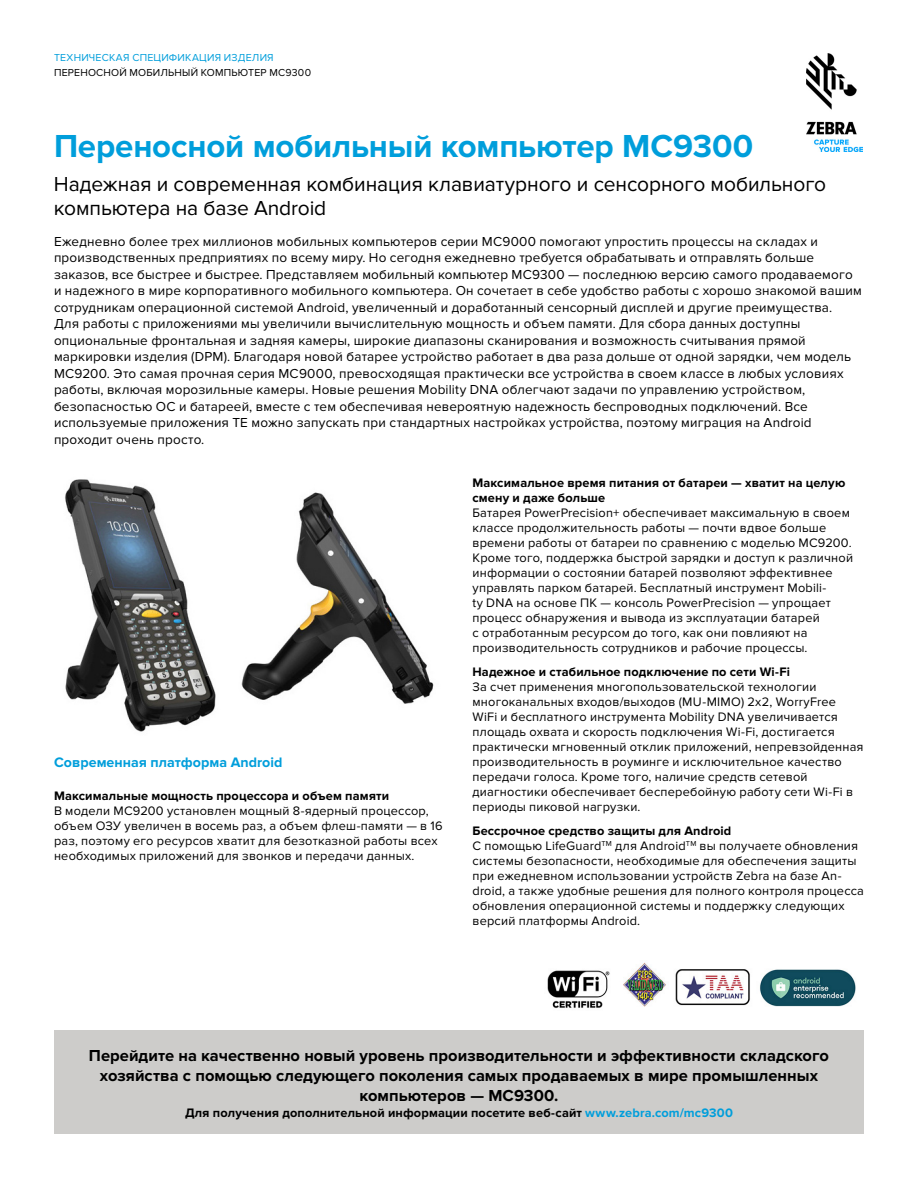
<style>
.page{position:relative;width:918px;height:1188px;background:#fff}
.page>*{position:absolute;margin:0;border:0;box-sizing:border-box;transform-origin:0 0}
.t1{font:700 33px "Proxima Nova";letter-spacing:-.005em;color:#009edb}
.t2{font:21px/24px "Proxima Nova";letter-spacing:-.005em;color:#000}
.t3{font:700 16.5px/20.2px "Proxima Nova";color:#000;text-align:center}
.t4{font:700 14.25px "Proxima Nova";color:#009edb}
.t5{font:13.5px/16.5px "Proxima Nova";letter-spacing:.015em;color:#000}
.t6{font:12.75px/15px "Proxima Nova";letter-spacing:.015em;color:#000}
.t7{font:700 12.75px/15px "Proxima Nova";letter-spacing:.01em;color:#000}
.t8{font:10.5px "Proxima Nova";letter-spacing:.02em;color:#000}
.t9{font:10.5px "Proxima Nova";letter-spacing:.02em;color:#009edb}
.s1{font-weight:700}
.s2{color:#009edb}
</style>
<div class="page">
<img style="left:806px;top:54px;width:56px;height:97px">
<div style="left:54px;top:1031px;width:810px;height:103px;background:#cdccca"></div>
<img style="left:547px;top:962px;width:309px;height:47px">
<img style="left:65px;top:479px;width:369px;height:253px">
<p class="t9" style="left:54px;top:52px;width:221px">ТЕХНИЧЕСКАЯ СПЕЦИФИКАЦИЯ ИЗДЕЛИЯ</p>
<p class="t8" style="left:54px;top:66px;width:259px">ПЕРЕНОСНОЙ МОБИЛЬНЫЙ КОМПЬЮТЕР MC9300</p>
<h1 class="t1" style="left:54px;top:127px;width:701px">Переносной мобильный компьютер MC9300</h1>
<h2 class="t2" style="left:54px;top:173px;width:774px">Надежная и современная комбинация клавиатурного и сенсорного мобильного компьютера на базе Android</h2>
<p class="t5" style="left:54px;top:233px;width:809px">Ежедневно более трех миллионов мобильных компьютеров серии MC9000 помогают упростить процессы на складах и производственных предприятиях по всему миру. Но сегодня ежедневно требуется обрабатывать и отправлять больше заказов, все быстрее и быстрее. Представляем мобильный компьютер MC9300 — последнюю версию самого продаваемого и надежного в мире корпоративного мобильного компьютера. Он сочетает в себе удобство работы с хорошо знакомой вашим сотрудникам операционной системой Android, увеличенный и доработанный сенсорный дисплей и другие преимущества.<br>Для работы с приложениями мы увеличили вычислительную мощность и объем памяти. Для сбора данных доступны опциональные фронтальная и задняя камеры, широкие диапазоны сканирования и возможность считывания прямой маркировки изделия (DPM). Благодаря новой батарее устройство работает в два раза дольше от одной зарядки, чем модель MC9200. Это самая прочная серия MC9000, превосходящая практически все устройства в своем классе в любых условиях работы, включая морозильные камеры. Новые решения Mobility DNA облегчают задачи по управлению устройством, безопасностью ОС и батареей, вместе с тем обеспечивая невероятную надежность беспроводных подключений. Все используемые приложения TE можно запускать при стандартных настройках устройства, поэтому миграция на Android проходит очень просто.</p>
<p class="t4" style="left:54px;top:754px;width:230px">Современная платформа Android</p>
<p class="t7" style="left:54px;top:788px;width:337px">Максимальные мощность процессора и объем памяти</p>
<p class="t6" style="left:54px;top:803px;width:390px">В модели MC9200 установлен мощный 8-ядерный процессор, объем ОЗУ увеличен в восемь раз, а объем флеш-памяти — в 16 раз, поэтому его ресурсов хватит для безотказной работы всех необходимых приложений для звонков и передачи данных.</p>
<p class="t7" style="left:472px;top:476px;width:374px">Максимальное время питания от батареи — хватит на целую смену и даже больше</p>
<p class="t6" style="left:472px;top:506px;width:382px">Батарея PowerPrecision+ обеспечивает максимальную в своем классе продолжительность работы — почти вдвое больше времени работы от батареи по сравнению с моделью MC9200.<br>Кроме того, поддержка быстрой зарядки и доступ к различной информации о состоянии батарей позволяют эффективнее управлять парком батарей. Бесплатный инструмент Mobili-<br>ty DNA на основе ПК — консоль PowerPrecision — упрощает процесс обнаружения и вывода из эксплуатации батарей<br>с отработанным ресурсом до того, как они повлияют на производительность сотрудников и рабочие процессы.</p>
<p class="t7" style="left:472px;top:665px;width:319px">Надежное и стабильное подключение по сети Wi-Fi</p>
<p class="t6" style="left:472px;top:680px;width:393px">За счет применения многопользовательской технологии многоканальных входов/выходов (MU-MIMO) 2х2, WorryFree WiFi и бесплатного инструмента Mobility DNA увеличивается площадь охвата и скорость подключения Wi-Fi, достигается практически мгновенный отклик приложений, непревзойденная производительность в роуминге и исключительное качество передачи голоса. Кроме того, наличие средств сетевой диагностики обеспечивает бесперебойную работу сети Wi-Fi в периоды пиковой нагрузки.</p>
<p class="t6" style="left:472px;top:824px;width:393px"><span class="s1">Бессрочное средство защиты для Android<br></span>С помощью LifeGuard<sup>TM</sup> для Android<sup>TM</sup> вы получаете обновления системы безопасности, необходимые для обеспечения защиты при ежедневном использовании устройств Zebra на базе An&shy;droid, а также удобные решения для полного контроля процесса обновления операционной системы и поддержку следующих версий платформы Android.</p>
<p class="t3" style="left:89px;top:1045px;width:742px">Перейдите на качественно новый уровень производительности и эффективности складского хозяйства с помощью следующего поколения самых продаваемых в мире промышленных компьютеров — MC9300.</p>
<p class="t7" style="left:185px;top:1105px;width:549px">Для получения дополнительной информации посетите веб-сайт <span class="s2">www.zebra.com/mc9300</span></p>
</div>
